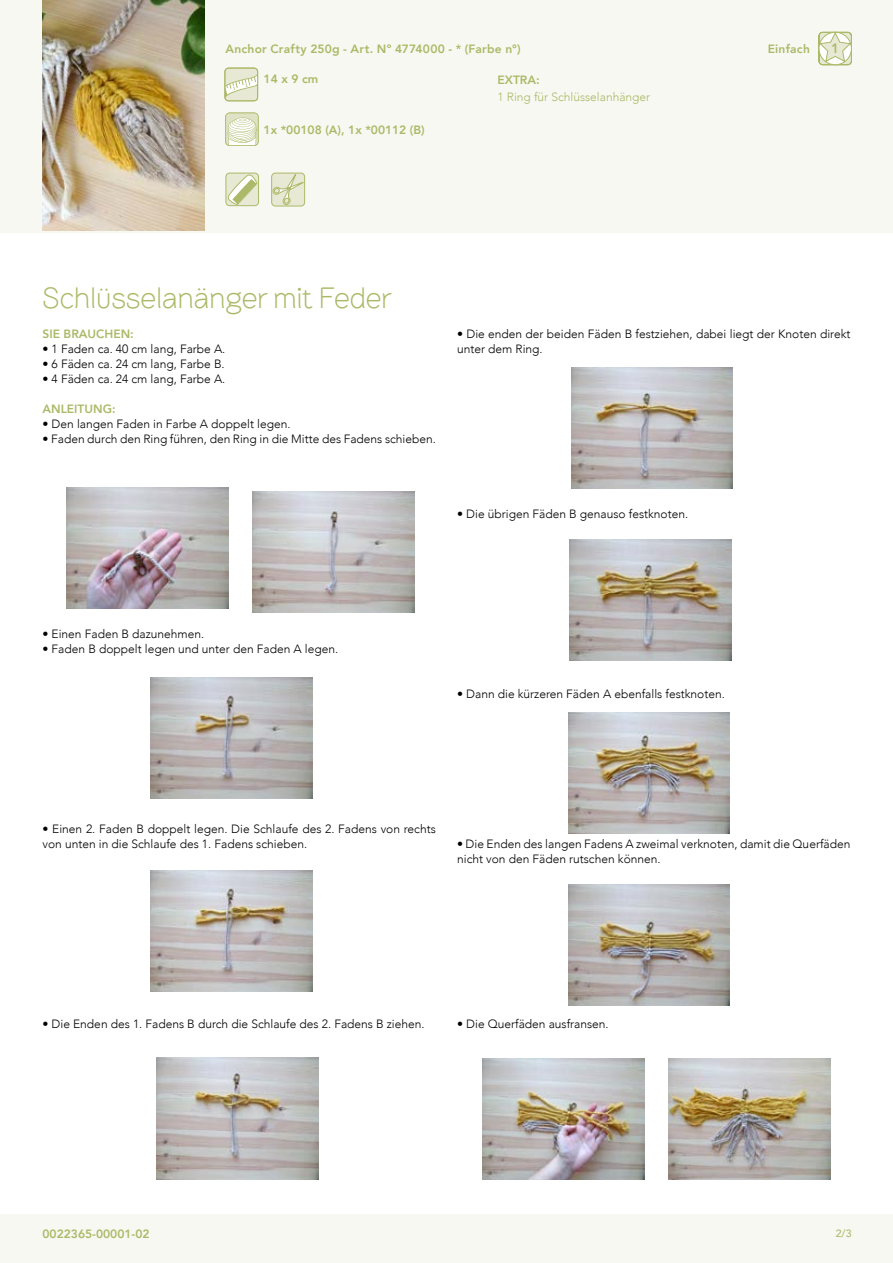
<style>
.page{position:relative;width:893px;height:1263px;background:#fff}
.page>*{position:absolute;margin:0;border:0;box-sizing:border-box;transform-origin:0 0}
.t1{font:300 30px "Brownstone Sans";letter-spacing:-.015em;color:#acb968}
.t2{font:800 13.5px "Avenir";color:#acb968}
.t3{font:300 12px/15px "Avenir";color:#000}
.t4{font:800 12px "Avenir";color:#acb968}
.t5{font:800 12px "Avenir";letter-spacing:.02em;color:#acb968}
.t6{font:300 12px "Avenir";color:#acb968}
.t7{font:500 10.5px "Avenir";color:#acb968}
</style>
<div class="page">
<div style="left:0;top:0;width:893px;height:233px;background:#f7f8f1"></div>
<div style="left:225px;top:68px;width:33px;height:33px;background:#e7e9d4;border-radius:4px"></div>
<svg style="left:227px;top:75px;width:29px;height:21px"></svg>
<div style="left:225px;top:68px;width:33px;height:33px;border:1px solid #acb968;border-radius:4px"></div>
<svg style="left:818px;top:31px;width:34px;height:35px"></svg>
<div style="left:0;top:1214px;width:893px;height:49px;background:#f7f8f1"></div>
<svg style="left:225px;top:113px;width:34px;height:33px"></svg>
<div style="left:226px;top:173px;width:33px;height:33px;border:1px solid #acb968;border-radius:4px"></div>
<svg style="left:227px;top:174px;width:30px;height:31px"></svg>
<div style="left:271px;top:173px;width:34px;height:33px;border:1px solid #acb968;border-radius:4px"></div>
<svg style="left:272px;top:173px;width:31px;height:32px"></svg>
<img style="left:157px;top:1058px;width:161px;height:121px">
<img style="left:571px;top:368px;width:162px;height:121px">
<img style="left:570px;top:539px;width:161px;height:121px">
<img style="left:568px;top:713px;width:162px;height:121px">
<img style="left:568px;top:884px;width:162px;height:122px">
<img style="left:151px;top:677px;width:161px;height:121px">
<img style="left:151px;top:871px;width:161px;height:121px">
<img style="left:67px;top:487px;width:161px;height:121px">
<img style="left:253px;top:492px;width:161px;height:121px">
<img style="left:483px;top:1058px;width:161px;height:121px">
<img style="left:669px;top:1058px;width:162px;height:121px">
<img style="left:43px;top:0;width:161px;height:231px">
<p class="t5" style="left:225px;top:39px;width:297px">Anchor Crafty 250g - Art. Nº 4774000 - * (Farbe n°)</p>
<p class="t4" style="left:264px;top:70px;width:56px">14 x 9 cm</p>
<p class="t4" style="left:497px;top:71px;width:44px">EXTRA:</p>
<p class="t6" style="left:497px;top:89px;width:154px">1 Ring für Schlüsselanhänger</p>
<p class="t4" style="left:264px;top:120px;width:163px">1x *00108 (A), 1x *00112 (B)</p>
<p class="t5" style="left:768px;top:39px;width:44px">Einfach</p>
<p class="t2" style="left:831px;top:38px;width:9px">1</p>
<h1 class="t1" style="left:43px;top:280px;width:351px">SchlÜsselanänger mit Feder</h1>
<p class="t4" style="left:43px;top:324px;width:93px">SIE BRAUCHEN:</p>
<p class="t3" style="left:43px;top:341px;width:184px">• 1 Faden ca. 40 cm lang, Farbe A.</p>
<p class="t3" style="left:43px;top:356px;width:184px">• 6 Fäden ca. 24 cm lang, Farbe B.</p>
<p class="t3" style="left:43px;top:371px;width:184px">• 4 Fäden ca. 24 cm lang, Farbe A.</p>
<p class="t4" style="left:43px;top:399px;width:75px">ANLEITUNG:</p>
<p class="t3" style="left:43px;top:416px;width:249px">• Den langen Faden in Farbe A doppelt legen.</p>
<p class="t3" style="left:43px;top:431px;width:395px">• Faden durch den Ring führen, den Ring in die Mitte des Fadens schieben.</p>
<p class="t3" style="left:457px;top:326px;width:395px">• Die enden der beiden Fäden B festziehen, dabei liegt der Knoten direkt unter dem Ring.</p>
<p class="t3" style="left:457px;top:506px;width:233px">• Die übrigen Fäden B genauso festknoten.</p>
<p class="t3" style="left:43px;top:626px;width:163px">• Einen Faden B dazunehmen.</p>
<p class="t3" style="left:43px;top:641px;width:297px">• Faden B doppelt legen und unter den Faden A legen.</p>
<p class="t3" style="left:457px;top:686px;width:269px">• Dann die kürzeren Fäden A ebenfalls festknoten.</p>
<p class="t3" style="left:43px;top:821px;width:395px">• Einen 2. Faden B doppelt legen. Die Schlaufe des 2. Fadens von rechts von unten in die Schlaufe des 1. Fadens schieben.</p>
<p class="t3" style="left:457px;top:836px;width:395px">• Die Enden des langen Fadens A zweimal verknoten, damit die Querfäden nicht von den Fäden rutschen können.</p>
<p class="t3" style="left:43px;top:1016px;width:384px">• Die Enden des 1. Fadens B durch die Schlaufe des 2. Fadens B ziehen.</p>
<p class="t3" style="left:457px;top:1016px;width:153px">• Die Querfäden ausfransen.</p>
<p class="t4" style="left:43px;top:1224px;width:109px">0022365-00001-02</p>
<p class="t7" style="left:836px;top:1225px;width:17px">2/3</p>
</div>
